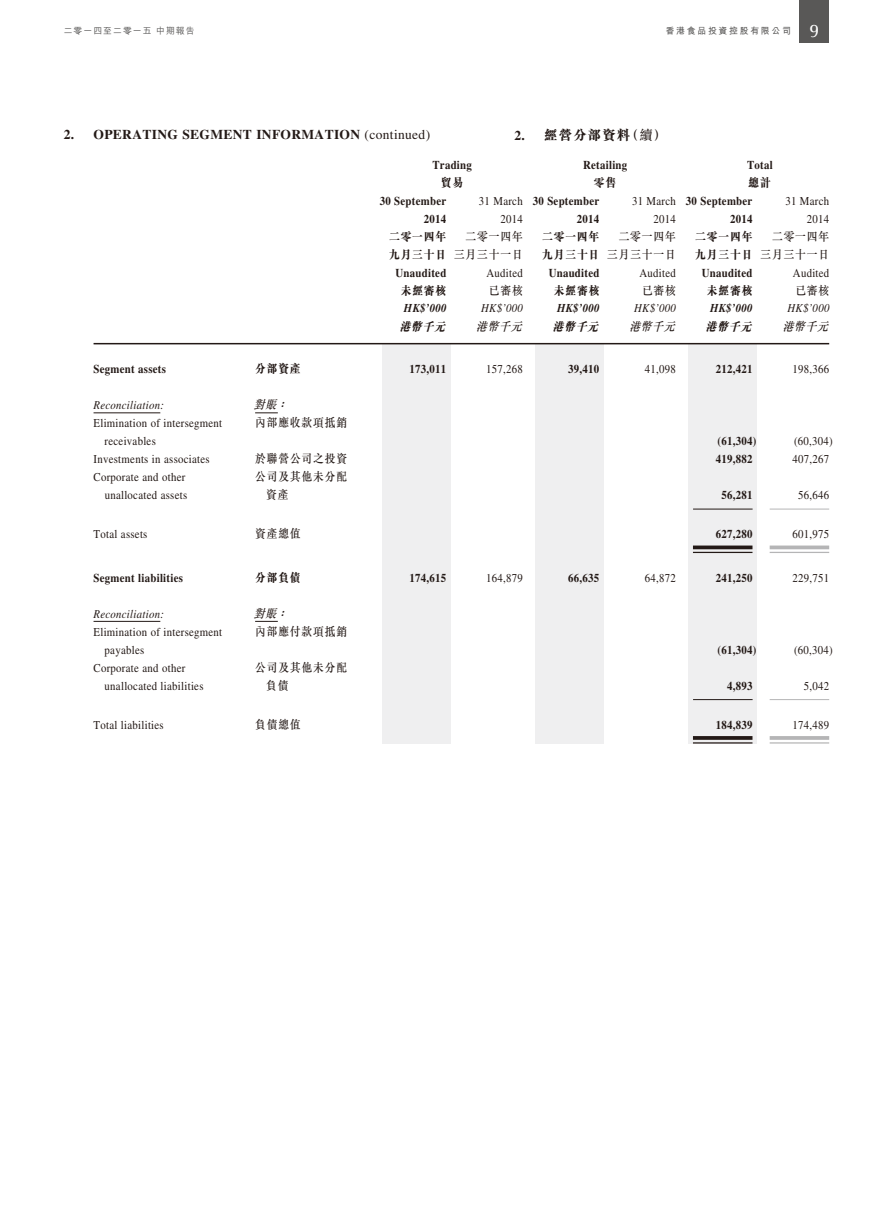
<style>
.page{position:relative;width:893px;height:1212px;background:#fff}
.page>*{position:absolute;margin:0;border:0;box-sizing:border-box;transform-origin:0 0}
.t1{font:700 13.5px "Times LT Std";letter-spacing:.025em;color:#231916}
.t2{font:800 13.5px "M Sung HK";letter-spacing:.075em;color:#231916}
.t3{font:12px "Times LT Std";letter-spacing:.025em;color:#231916;scale:.9 1}
.t4{font:700 12px "Times LT Std";letter-spacing:.025em;color:#231916;scale:.9 1}
.t5{font:500 12px "M Sung HK";letter-spacing:.075em;color:#231916;scale:.9 1}
.t6{font:italic 12px "Times LT Std";letter-spacing:.025em;color:#231916;scale:.9 1}
.t7{font:800 12px "M Sung HK";letter-spacing:.075em;color:#231916;scale:.9 1}
.t8{font:italic 700 12px "Times LT Std";letter-spacing:.025em;color:#231916;scale:.9 1}
.t9{font:italic 500 12px "M Sung HK";color:#231916;scale:.9 1}
.t10{font:italic 800 12px "M Sung HK";color:#231916;scale:.9 1}
.t11{font:500 9px "M Hei HK";letter-spacing:.12em;color:#595857}
.t12{font:700 9px "M Hei HK";letter-spacing:.2em;color:#595857}
.s1{font-family:"Optima LT Std";font-weight:500;font-size:18px;color:#fff}
.s2{font-weight:400}
.s3{font-family:"Times LT Std";font-weight:700}
.s4{font-weight:500}
.s5{font-weight:800}
</style>
<div class="page">
<div style="left:799px;top:0;width:30px;height:43px;background:#595857"></div>
<div style="left:383px;top:344px;width:68px;height:399px;background:#efeff0"></div>
<div style="left:536px;top:344px;width:68px;height:399px;background:#efeff0"></div>
<div style="left:689px;top:344px;width:68px;height:399px;background:#efeff0"></div>
<hr style="left:94px;top:343px;width:735px;height:1px;background:#231916">
<hr style="left:94px;top:412px;width:66px;height:1px;background:#231916">
<svg style="left:255px;top:412px;width:23px;height:1px"></svg>
<hr style="left:693px;top:509px;width:60px;height:1px;background:#231916">
<hr style="left:770px;top:509px;width:59px;height:1px;background:#b5b5b6">
<svg style="left:693px;top:545px;width:59px;height:4px"></svg>
<hr style="left:693px;top:552px;width:59px;height:1px;background:#231916">
<svg style="left:770px;top:545px;width:59px;height:4px"></svg>
<hr style="left:770px;top:552px;width:59px;height:1px;background:#b5b5b6">
<hr style="left:94px;top:621px;width:66px;height:1px;background:#231916">
<svg style="left:255px;top:621px;width:23px;height:1px"></svg>
<hr style="left:693px;top:699px;width:60px;height:1px;background:#231916">
<hr style="left:770px;top:699px;width:59px;height:1px;background:#b5b5b6">
<svg style="left:693px;top:736px;width:59px;height:4px"></svg>
<hr style="left:693px;top:742px;width:59px;height:1px;background:#231916">
<hr style="left:770px;top:736px;width:59px;height:4px;background:#b5b5b6">
<hr style="left:770px;top:742px;width:59px;height:1px;background:#b5b5b6">
<p class="t11" style="left:64px;top:24px;width:132px">二零一四至二零一五 中期報告</p>
<p class="t12" style="left:666px;top:24px;width:155px">香港食品投資控股有限公司 <span class="s1">9</span></p>
<p class="t1" style="left:64px;top:126px;width:368px">2. OPERATING SEGMENT INFORMATION <span class="s2">(continued)</span></p>
<p class="t2" style="left:514px;top:125px;width:154px"><span class="s3">2.</span> 經營分部資料<span class="s4">（續）</span></p>
<p class="t4" style="left:432px;top:158px;width:45px">Trading</p>
<p class="t4" style="left:583px;top:158px;width:51px">Retailing</p>
<p class="t4" style="left:747px;top:158px;width:30px">Total</p>
<p class="t7" style="left:441px;top:174px;width:26px">貿易</p>
<p class="t7" style="left:594px;top:174px;width:26px">零售</p>
<p class="t7" style="left:749px;top:174px;width:26px">總計</p>
<p class="t4" style="left:380px;top:194px;width:75px">30 September</p>
<p class="t4" style="left:479px;top:194px;width:135px"><span class="s2">31 March</span> 30 September</p>
<p class="t4" style="left:632px;top:194px;width:135px"><span class="s2">31 March</span> 30 September</p>
<p class="t3" style="left:785px;top:194px;width:50px">31 March</p>
<p class="t4" style="left:424px;top:212px;width:26px">2014</p>
<p class="t3" style="left:500px;top:212px;width:26px">2014</p>
<p class="t4" style="left:577px;top:212px;width:26px">2014</p>
<p class="t3" style="left:653px;top:212px;width:26px">2014</p>
<p class="t4" style="left:730px;top:212px;width:26px">2014</p>
<p class="t3" style="left:807px;top:212px;width:26px">2014</p>
<p class="t7" style="left:389px;top:228px;width:65px">二零一四年</p>
<p class="t5" style="left:466px;top:228px;width:65px">二零一四年</p>
<p class="t7" style="left:542px;top:228px;width:65px">二零一四年</p>
<p class="t5" style="left:619px;top:228px;width:65px">二零一四年</p>
<p class="t7" style="left:695px;top:228px;width:65px">二零一四年</p>
<p class="t5" style="left:772px;top:228px;width:65px">二零一四年</p>
<p class="t5" style="left:389px;top:246px;width:150px"><span class="s5">九月三十日</span> 三月三十一日</p>
<p class="t5" style="left:542px;top:246px;width:150px"><span class="s5">九月三十日</span> 三月三十一日</p>
<p class="t5" style="left:695px;top:246px;width:150px"><span class="s5">九月三十日</span> 三月三十一日</p>
<p class="t4" style="left:396px;top:266px;width:58px">Unaudited</p>
<p class="t3" style="left:486px;top:266px;width:42px">Audited</p>
<p class="t4" style="left:549px;top:266px;width:58px">Unaudited</p>
<p class="t3" style="left:640px;top:266px;width:42px">Audited</p>
<p class="t4" style="left:702px;top:266px;width:58px">Unaudited</p>
<p class="t3" style="left:793px;top:266px;width:42px">Audited</p>
<p class="t7" style="left:401px;top:282px;width:52px">未經審核</p>
<p class="t5" style="left:489px;top:282px;width:39px">已審核</p>
<p class="t7" style="left:554px;top:282px;width:52px">未經審核</p>
<p class="t5" style="left:642px;top:282px;width:39px">已審核</p>
<p class="t7" style="left:707px;top:282px;width:52px">未經審核</p>
<p class="t5" style="left:795px;top:282px;width:39px">已審核</p>
<p class="t8" style="left:404px;top:301px;width:49px">HK$’000</p>
<p class="t6" style="left:481px;top:302px;width:48px">HK$’000</p>
<p class="t8" style="left:557px;top:301px;width:49px">HK$’000</p>
<p class="t6" style="left:634px;top:302px;width:48px">HK$’000</p>
<p class="t8" style="left:710px;top:301px;width:49px">HK$’000</p>
<p class="t6" style="left:788px;top:302px;width:48px">HK$’000</p>
<p class="t10" style="left:399px;top:318px;width:57px">港幣千元</p>
<p class="t9" style="left:476px;top:318px;width:57px">港幣千元</p>
<p class="t10" style="left:552px;top:318px;width:57px">港幣千元</p>
<p class="t9" style="left:629px;top:318px;width:57px">港幣千元</p>
<p class="t10" style="left:705px;top:318px;width:57px">港幣千元</p>
<p class="t9" style="left:782px;top:318px;width:57px">港幣千元</p>
<p class="t4" style="left:94px;top:362px;width:82px">Segment assets</p>
<p class="t7" style="left:255px;top:360px;width:52px">分部資產</p>
<p class="t4" style="left:409px;top:362px;width:42px">173,011</p>
<p class="t3" style="left:486px;top:362px;width:42px">157,268</p>
<p class="t4" style="left:568px;top:362px;width:36px">39,410</p>
<p class="t3" style="left:645px;top:362px;width:36px">41,098</p>
<p class="t4" style="left:716px;top:362px;width:42px">212,421</p>
<p class="t3" style="left:792px;top:362px;width:42px">198,366</p>
<p class="t6" style="left:94px;top:398px;width:80px">Reconciliation:</p>
<p class="t9" style="left:254px;top:396px;width:43px">對賬：</p>
<p class="t3" style="left:94px;top:416px;width:145px">Elimination of intersegment</p>
<p class="t5" style="left:255px;top:414px;width:104px">內部應收款項抵銷</p>
<p class="t3" style="left:105px;top:434px;width:58px">receivables</p>
<p class="t4" style="left:717px;top:434px;width:45px">(61,304)</p>
<p class="t3" style="left:794px;top:434px;width:45px">(60,304)</p>
<p class="t3" style="left:94px;top:452px;width:131px">Investments in associates</p>
<p class="t5" style="left:255px;top:450px;width:104px">於聯營公司之投資</p>
<p class="t4" style="left:716px;top:452px;width:42px">419,882</p>
<p class="t3" style="left:792px;top:452px;width:42px">407,267</p>
<p class="t3" style="left:94px;top:470px;width:103px">Corporate and other</p>
<p class="t5" style="left:255px;top:468px;width:104px">公司及其他未分配</p>
<p class="t3" style="left:105px;top:488px;width:93px">unallocated assets</p>
<p class="t5" style="left:266px;top:486px;width:26px">資產</p>
<p class="t4" style="left:721px;top:488px;width:36px">56,281</p>
<p class="t3" style="left:798px;top:488px;width:36px">56,646</p>
<p class="t3" style="left:94px;top:527px;width:61px">Total assets</p>
<p class="t5" style="left:255px;top:525px;width:52px">資產總值</p>
<p class="t4" style="left:716px;top:527px;width:42px">627,280</p>
<p class="t3" style="left:792px;top:527px;width:42px">601,975</p>
<p class="t4" style="left:94px;top:570px;width:101px">Segment liabilities</p>
<p class="t7" style="left:255px;top:569px;width:52px">分部負債</p>
<p class="t4" style="left:409px;top:570px;width:42px">174,615</p>
<p class="t3" style="left:486px;top:571px;width:42px">164,879</p>
<p class="t4" style="left:568px;top:570px;width:36px">66,635</p>
<p class="t3" style="left:645px;top:571px;width:36px">64,872</p>
<p class="t4" style="left:716px;top:570px;width:42px">241,250</p>
<p class="t3" style="left:792px;top:571px;width:42px">229,751</p>
<p class="t6" style="left:94px;top:607px;width:80px">Reconciliation:</p>
<p class="t9" style="left:254px;top:605px;width:43px">對賬：</p>
<p class="t3" style="left:94px;top:625px;width:145px">Elimination of intersegment</p>
<p class="t5" style="left:255px;top:623px;width:104px">內部應付款項抵銷</p>
<p class="t3" style="left:105px;top:643px;width:46px">payables</p>
<p class="t4" style="left:717px;top:642px;width:45px">(61,304)</p>
<p class="t3" style="left:794px;top:643px;width:45px">(60,304)</p>
<p class="t3" style="left:94px;top:661px;width:103px">Corporate and other</p>
<p class="t5" style="left:255px;top:659px;width:104px">公司及其他未分配</p>
<p class="t3" style="left:105px;top:679px;width:111px">unallocated liabilities</p>
<p class="t5" style="left:266px;top:677px;width:26px">負債</p>
<p class="t4" style="left:727px;top:678px;width:30px">4,893</p>
<p class="t3" style="left:804px;top:679px;width:30px">5,042</p>
<p class="t3" style="left:94px;top:718px;width:80px">Total liabilities</p>
<p class="t5" style="left:255px;top:716px;width:52px">負債總值</p>
<p class="t4" style="left:716px;top:717px;width:42px">184,839</p>
<p class="t3" style="left:792px;top:718px;width:42px">174,489</p>
</div>
